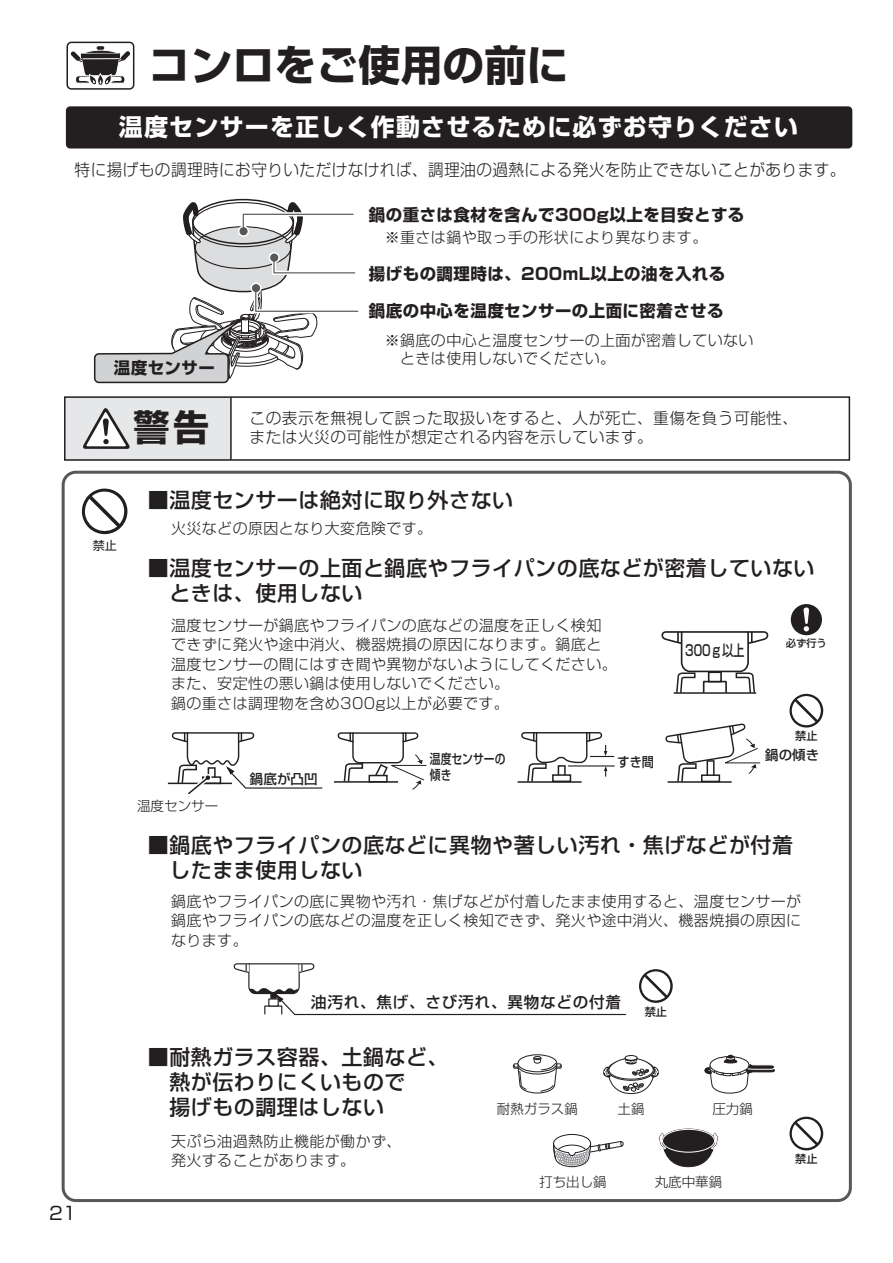
<style>
.page{position:relative;width:893px;height:1263px;background:#fff}
.page>*{position:absolute;margin:0;border:0;box-sizing:border-box;transform-origin:0 0}
.t1{font:700 42px "Shin Go Pro";color:#231f20}
.t2{font:700 36px "Shin Go Pro";color:#231f20}
.t3{font:700 24px "Shin Go Pro";letter-spacing:.05em;color:#fff}
.t4{font:500 21px/25.2px "Shin Go Pro";letter-spacing:.025em;color:#231f20}
.t5{font:18px "Shin Go Pro";color:#231f20}
.t6{font:700 16.5px "Shin Go Pro";letter-spacing:.025em;color:#231f20}
.t7{font:300 16.5px "Shin Go Pro";letter-spacing:.025em;color:#231f20;scale:.95 1}
.t8{font:300 15.75px "Shin Go Pro";letter-spacing:.025em;color:#231f20}
.t9{font:500 15.6px "Shin Go Pro";letter-spacing:.05em;color:#231f20}
.t10{font:300 15px/19.5px "Shin Go Pro";letter-spacing:.025em;color:#231f20}
.t11{font:500 15px "Shin Go Pro";color:#231f20;scale:.75 1}
.t12{font:300 13.5px "Shin Go Pro";color:#231f20}
.t13{font:500 13.5px "Shin Go Pro";color:#231f20}
.t14{font:500 13.5px "Shin Go Pro";color:#231f20;scale:.8 1}
.t15{font:500 13.5px "Shin Go Pro";color:#231f20;scale:.9 1}
.t16{font:12px "Shin Go Pro";color:#231f20}
.t17{font:500 11.1px "Shin Go Pro";color:#231f20}
.t18{font:500 10.2px "Shin Go Pro";color:#231f20}
</style>
<div class="page">
<svg style="left:666px;top:723px;width:95px;height:60px"></svg>
<div style="left:706px;top:760px;width:9px;height:16px;border:2px solid #231f20"></div>
<div style="left:701px;top:774px;width:19px;height:8px;border:2px solid #231f20"></div>
<svg style="left:661px;top:631px;width:108px;height:63px"></svg>
<hr style="left:334px;top:781px;width:64px;height:2px;background:#231f20">
<svg style="left:338px;top:732px;width:89px;height:58px"></svg>
<hr style="left:168px;top:783px;width:64px;height:1px;background:#231f20">
<svg style="left:171px;top:732px;width:152px;height:62px"></svg>
<hr style="left:518px;top:781px;width:64px;height:2px;background:#231f20">
<svg style="left:520px;top:732px;width:94px;height:51px"></svg>
<hr style="left:568px;top:765px;width:47px;height:1px;background:#231f20">
<svg style="left:233px;top:963px;width:394px;height:53px"></svg>
<div style="left:518px;top:1054px;width:39px;height:18px;border:1px solid #231f20;border-radius:50%"></div>
<svg style="left:512px;top:1056px;width:50px;height:38px"></svg>
<div style="left:625px;top:1055px;width:12px;height:5px;background:#8a8888;border-radius:50%"></div>
<div style="left:625px;top:1055px;width:13px;height:6px;border:1px solid #231f20;border-radius:50%"></div>
<svg style="left:603px;top:1057px;width:56px;height:37px"></svg>
<svg style="left:704px;top:1055px;width:71px;height:39px"></svg>
<svg style="left:553px;top:1134px;width:70px;height:33px"></svg>
<svg style="left:658px;top:1132px;width:61px;height:36px"></svg>
<div style="left:662px;top:1129px;width:52px;height:23px;background:#231f20;border-radius:50%"></div>
<div style="left:662px;top:1128px;width:53px;height:24px;border:1px solid #231f20;border-radius:50%"></div>
<div style="left:662px;top:1129px;width:53px;height:23px;border:1px solid #fff;border-radius:50%"></div>
<div style="left:62px;top:471px;width:790px;height:731px;border:3px solid #57585a;border-radius:13px"></div>
<div style="left:66px;top:106px;width:786px;height:42px;background:#231f20;border-radius:4px"></div>
<svg style="left:789px;top:694px;width:34px;height:34px"></svg>
<svg style="left:639px;top:969px;width:34px;height:34px"></svg>
<svg style="left:789px;top:1116px;width:34px;height:34px"></svg>
<svg style="left:791px;top:604px;width:31px;height:31px"></svg>
<svg style="left:71px;top:46px;width:59px;height:39px"></svg>
<div style="left:66px;top:42px;width:68px;height:48px;border:2px solid #231f20;border-radius:4px"></div>
<div style="left:64px;top:397px;width:167px;height:63px;background:#e6e7e9"></div>
<div style="left:64px;top:396px;width:786px;height:65px;border:2px solid #231f20"></div>
<hr style="left:230px;top:397px;width:2px;height:63px;background:#231f20">
<svg style="left:83px;top:408px;width:47px;height:41px"></svg>
<svg style="left:82px;top:488px;width:46px;height:46px"></svg>
<svg style="left:93px;top:201px;width:266px;height:183px"></svg>
<p class="t1" style="left:148px;top:31px;width:421px">コンロをご使用の前に</p>
<p class="t3" style="left:119px;top:107px;width:681px">温度センサーを正しく作動させるために必ずお守りください</p>
<p class="t7" style="left:75px;top:156px;width:813px">特に揚げもの調理時にお守りいただけなければ、調理油の過熱による発火を防止できないことがあります。</p>
<p class="t6" style="left:369px;top:202px;width:377px">鍋の重さは食材を含んで300g以上を目安とする</p>
<p class="t10" style="left:385px;top:226px;width:324px">※重さは鍋や取っ手の形状により異なります。</p>
<p class="t6" style="left:369px;top:261px;width:358px">揚げもの調理時は、200mL以上の油を入れる</p>
<p class="t6" style="left:114px;top:354px;width:103px">温度センサー</p>
<p class="t2" style="left:133px;top:398px;width:77px">警告</p>
<p class="t6" style="left:369px;top:298px;width:356px">鍋底の中心を温度センサーの上面に密着させる</p>
<p class="t10" style="left:385px;top:329px;width:370px;line-height:18px">※鍋底の中心と温度センサーの上面が密着していない　ときは使用しないでください。</p>
<p class="t8" style="left:250px;top:405px;width:550px">この表示を無視して誤った取扱いをすると、人が死亡、重傷を負う可能性、</p>
<p class="t8" style="left:250px;top:424px;width:405px">または火災の可能性が想定される内容を示しています。</p>
<p class="t5" style="left:49px;top:1198px;width:29px">21</p>
<p class="t16" style="left:93px;top:535px;width:25px">禁止</p>
<p class="t4" style="left:148px;top:485px;width:367px">■温度センサーは絶対に取り外さない</p>
<p class="t10" style="left:171px;top:517px;width:262px">火災などの原因となり大変危険です。</p>
<p class="t4" style="left:148px;top:553px;width:668px">■温度センサーの上面と鍋底やフライパンの底などが密着していない　ときは、使用しない</p>
<p class="t10" style="left:171px;top:613px;width:447px">温度センサーが鍋底やフライパンの底などの温度を正しく検知できずに発火や途中消火、機器焼損の原因になります。鍋底と温度センサーの間にはすき間や異物がないようにしてください。また、安定性の悪い鍋は使用しないでください。<br>鍋の重さは調理物を含め300g以上が必要です。</p>
<p class="t17" style="left:795px;top:727px;width:24px">禁止</p>
<p class="t18" style="left:786px;top:635px;width:43px">必ず行う</p>
<p class="t11" style="left:685px;top:638px;width:81px">300ｇ以上</p>
<p class="t12" style="left:137px;top:795px;width:83px">温度センサー</p>
<p class="t14" style="left:430px;top:747px;width:96px">温度センサーの</p>
<p class="t13" style="left:250px;top:767px;width:69px">鍋底が凸凹</p>
<p class="t14" style="left:430px;top:764px;width:28px">傾き</p>
<p class="t15" style="left:605px;top:750px;width:55px">　すき間</p>
<p class="t13" style="left:765px;top:744px;width:55px">鍋の傾き</p>
<p class="t4" style="left:148px;top:829px;width:647px">■鍋底やフライパンの底などに異物や著しい汚れ・焦げなどが付着　したまま使用しない</p>
<p class="t10" style="left:171px;top:889px;width:632px;text-align:justify">鍋底やフライパンの底に異物や汚れ・焦げなどが付着したまま使用すると、温度センサーが鍋底やフライパンの底などの温度を正しく検知できず、発火や途中消火、機器焼損の原因になります。</p>
<p class="t9" style="left:311px;top:989px;width:312px">油汚れ、焦げ、さび汚れ、異物などの付着</p>
<p class="t17" style="left:645px;top:1002px;width:24px">禁止</p>
<p class="t4" style="left:148px;top:1042px;width:302px">■耐熱ガラス容器、土鍋など、　熱が伝わりにくいもので<br>　揚げもの調理はしない</p>
<p class="t10" style="left:171px;top:1129px;width:232px">天ぷら油過熱防止機能が働かず、発火することがあります。</p>
<p class="t12" style="left:497px;top:1098px;width:82px">耐熱ガラス鍋</p>
<p class="t12" style="left:617px;top:1098px;width:28px">土鍋</p>
<p class="t12" style="left:712px;top:1098px;width:42px">圧力鍋</p>
<p class="t12" style="left:539px;top:1171px;width:69px">打ち出し鍋</p>
<p class="t12" style="left:655px;top:1171px;width:69px">丸底中華鍋</p>
<p class="t17" style="left:795px;top:1150px;width:24px">禁止</p>
</div>
